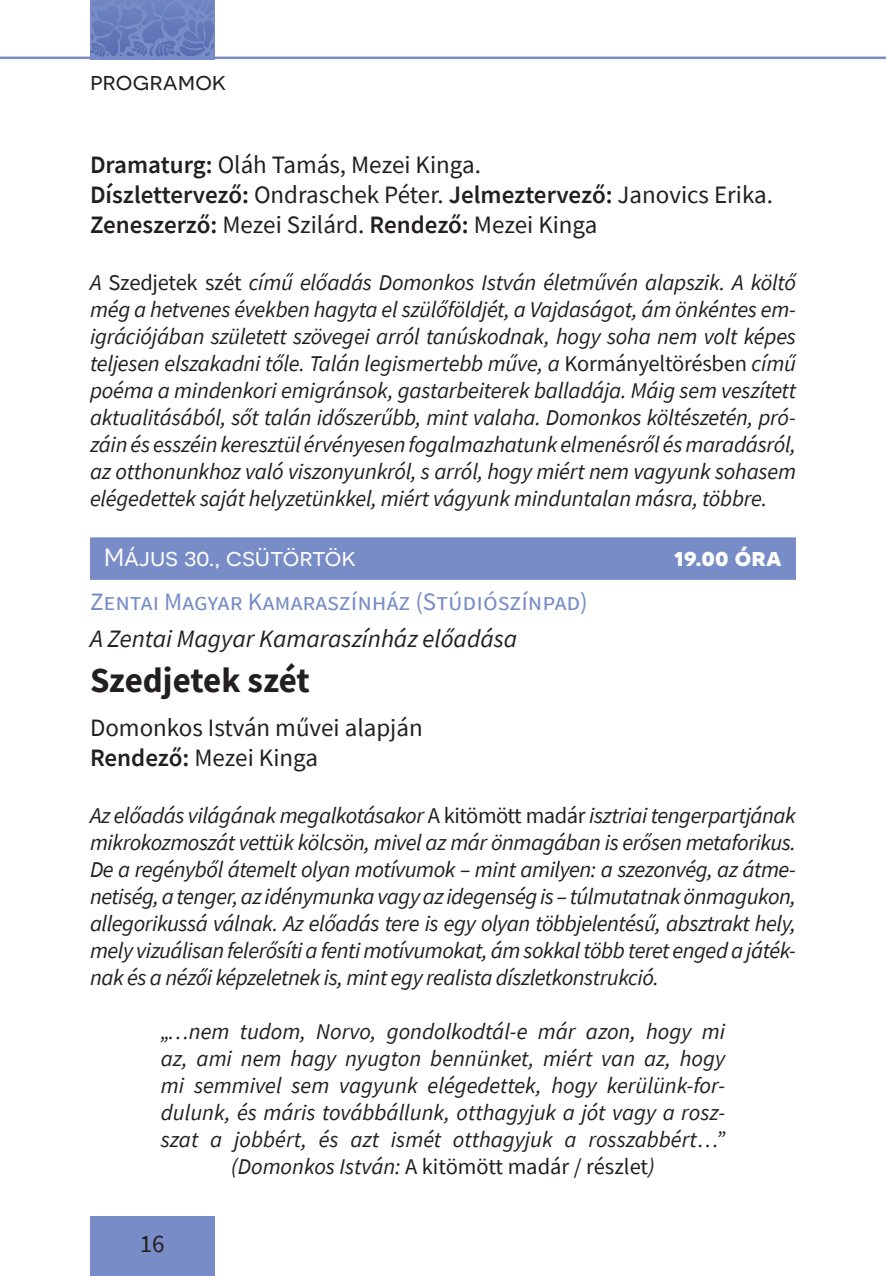
<style>
.page{position:relative;width:886px;height:1276px;background:#fff}
.page>*{position:absolute;margin:0;border:0;box-sizing:border-box;transform-origin:0 0}
.t1{font:700 35px "Source Sans Pro";letter-spacing:-.01em;color:#231f20}
.t2{font:25px/30px "Source Sans Pro";color:#231f20}
.t3{font:25px "Source Sans Pro";letter-spacing:.005em;color:#788dc7}
.t4{font:italic 25px "Source Sans Pro";color:#231f20}
.t5{font:25px "Novecentosanswide";color:#fff}
.t6{font:25px "Novecentosanswide";color:#231f20}
.t7{font:700 25px "Novecentosanswide";color:#fff}
.t8{font:italic 22.5px/27px "Source Sans Pro";color:#231f20;text-align:justify}
.s1{font-weight:600}
.s2{font-style:normal}
</style>
<div class="page">
<svg style="left:90px;top:0;width:125px;height:57px;background:#6b80be"></svg>
<hr style="left:0;top:57px;width:886px;height:2px;background:#788dc7">
<div style="left:90px;top:1216px;width:124px;height:60px;background:#788dc7"></div>
<div style="left:90px;top:537px;width:706px;height:43px;background:#788dc7"></div>
<p class="t6" style="left:90px;top:67px;width:138px">programok</p>
<p class="t2" style="left:90px;top:149px;width:684px"><span class="s1">Dramaturg:</span> Oláh Tamás, Mezei Kinga.<br><span class="s1">Díszlettervező:</span> Ondraschek Péter. <span class="s1">Jelmeztervező:</span> Janovics Erika.<br><span class="s1">Zeneszerző:</span> Mezei Szilárd. <span class="s1">Rendező:</span> Mezei Kinga</p>
<p class="t8" style="left:90px;top:268px;width:707px">A <span class="s2">Szedjetek szét</span> című előadás Domonkos István életművén alapszik. A költő még a hetvenes években hagyta el szülőföldjét, a Vajdaságot, ám önkéntes em&shy;igrációjában született szövegei arról tanúskodnak, hogy soha nem volt képes teljesen elszakadni tőle. Talán legismertebb műve, a <span class="s2">Kormányeltörésben</span> című poéma a mindenkori emigránsok, gastarbeiterek balladája. Máig sem veszített aktualitásából, sőt talán időszerűbb, mint valaha. Domonkos költészetén, pró&shy;záin és esszéin keresztül érvényesen fogalmazhatunk elmenésről és maradásról, az otthonunkhoz való viszonyunkról, s arról, hogy miért nem vagyunk sohasem elégedettek saját helyzetünkkel, miért vágyunk minduntalan másra, többre.</p>
<p class="t5" style="left:104px;top:542px;width:253px">Május 30., csütörtök</p>
<p class="t7" style="left:674px;top:541px;width:109px">19.00 óra</p>
<p class="t3" style="left:90px;top:586px;width:499px">Zentai Magyar Kamaraszínház (Stúdiószínpad)</p>
<p class="t4" style="left:90px;top:623px;width:429px">A Zentai Magyar Kamaraszínház előadása</p>
<h1 class="t1" style="left:90px;top:656px;width:221px">Szedjetek szét</h1>
<p class="t2" style="left:90px;top:712px;width:334px">Domonkos István művei alapján<br><span class="s1">Rendező:</span> Mezei Kinga</p>
<p class="t8" style="left:90px;top:801px;width:707px">Az előadás világának megalkotásakor <span class="s2">A kitömött madár</span> isztriai tengerpartjának mikrokozmoszát vettük kölcsön, mivel az már önmagában is erősen metaforikus.<br>De a regényből átemelt olyan motívumok – mint amilyen: a szezonvég, az átme&shy;netiség, a tenger, az idénymunka vagy az idegenség is – túlmutatnak önmagukon, allegorikussá válnak. Az előadás tere is egy olyan többjelentésű, absztrakt hely, mely vizuálisan felerősíti a fenti motívumokat, ám sokkal több teret enged a játék&shy;nak és a nézői képzeletnek is, mint egy realista díszletkonstrukció.</p>
<p class="t8" style="left:161px;top:1017px;width:566px;text-align:center">„…nem tudom, Norvo, gondolkodtál-e már azon, hogy mi az, ami nem hagy nyugton bennünket, miért van az, hogy mi semmivel sem vagyunk elégedettek, hogy kerülünk-for&shy;dulunk, és máris továbbállunk, otthagyjuk a jót vagy a ros - szat a jobbért, és azt ismét otthagyjuk a rosszabbért…” (Domonkos István: <span class="s2">A kitömött madár / részlet</span>)</p>
<p class="t2" style="left:140px;top:1229px;width:26px">16</p>
</div>
